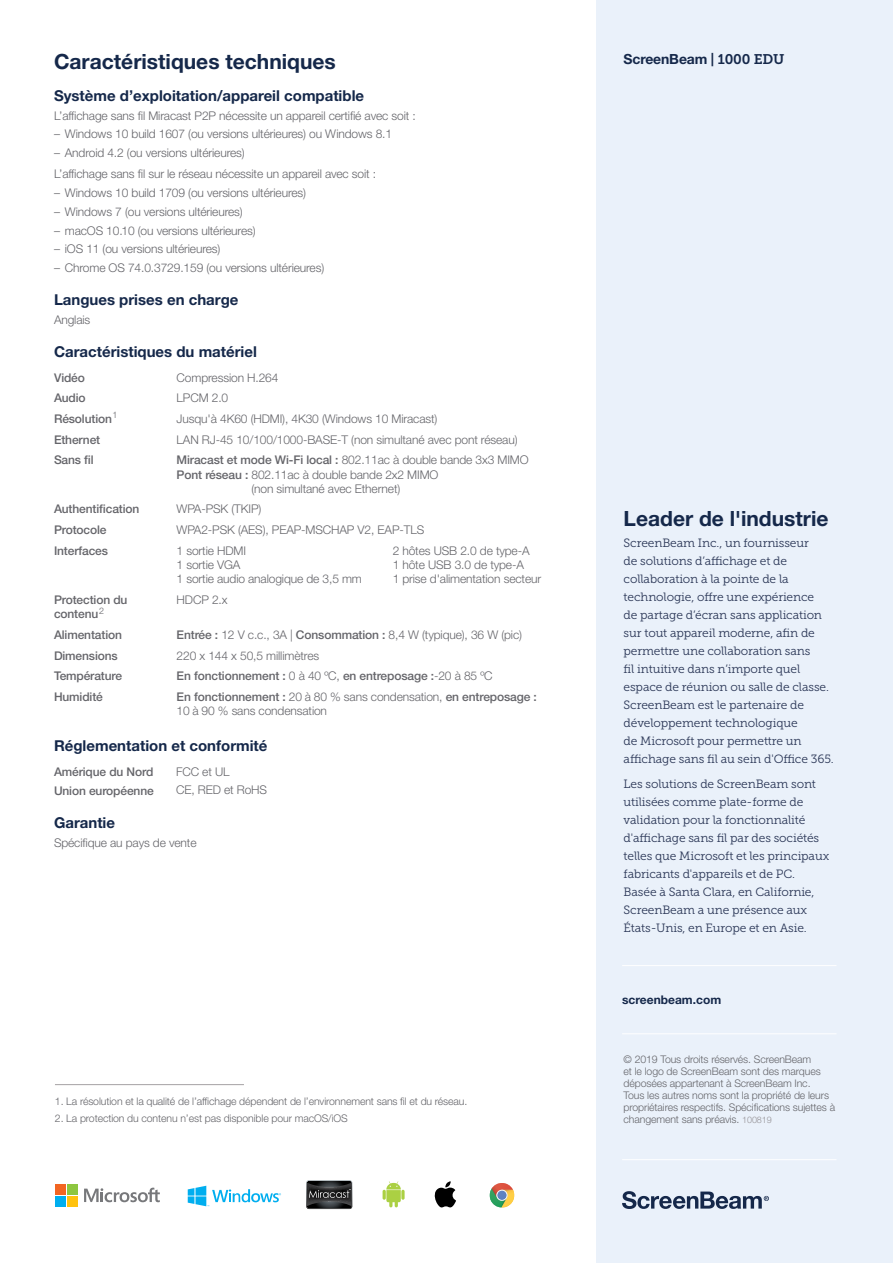
<style>
.page{position:relative;width:893px;height:1263px;background:#fff}
.page>*{position:absolute;margin:0;border:0;box-sizing:border-box;transform-origin:0 0}
.t1{font:700 21px "Helvetica Neue LT Std";color:#15284a}
.t2{font:700 15px "Helvetica Neue LT Std";color:#15284a}
.t3{font:700 13.95px "Helvetica Neue LT Std";letter-spacing:-.01em;color:#15284a}
.t4{font:300 12px/21.1px "Helvetica Neue LT Std";letter-spacing:-.01em;color:#65656a}
.t5{font:12px/18px "Museo Slab 300";letter-spacing:-.01em;color:#293555}
.t6{font:500 12px/14.4px "Helvetica Neue LT Std";letter-spacing:-.01em;color:#65656a}
.t7{font:700 12px "Helvetica Neue LT Std";color:#15284a}
.t8{font:300 10.5px/12px "Helvetica Neue LT Std";letter-spacing:-.01em;color:#65656a}
.s1{font-weight:500}
.s2{font-weight:300}
.s3{font-family:"Museo Slab 700";font-weight:400}
.s4{font-size:9px;color:#969397}
</style>
<div class="page">
<div style="left:595px;top:0;width:298px;height:1263px;background:#eaf1fa"></div>
<hr style="left:622px;top:965px;width:214px;height:1px;background:#fff">
<hr style="left:622px;top:1033px;width:214px;height:1px;background:#fff">
<hr style="left:622px;top:1159px;width:214px;height:1px;background:#fff">
<svg style="left:622px;top:1191px;width:147px;height:18px"></svg>
<svg style="left:188px;top:1186px;width:93px;height:20px"></svg>
<svg style="left:84px;top:1187px;width:76px;height:15px"></svg>
<div style="left:55px;top:1184px;width:11px;height:11px;background:#f26522"></div>
<div style="left:67px;top:1184px;width:10px;height:11px;background:#8dc63f"></div>
<div style="left:55px;top:1196px;width:11px;height:10px;background:#00aeef"></div>
<div style="left:67px;top:1196px;width:10px;height:10px;background:#ffc20e"></div>
<svg style="left:306px;top:1180px;width:46px;height:29px"></svg>
<svg style="left:382px;top:1181px;width:23px;height:27px"></svg>
<svg style="left:435px;top:1181px;width:21px;height:26px"></svg>
<svg style="left:490px;top:1183px;width:25px;height:25px"></svg>
<hr style="left:55px;top:1084px;width:189px;height:1px;background:#a5a1a4">
<h1 class="t1" style="left:54px;top:49px;width:283px">Caractéristiques techniques</h1>
<p class="t2" style="left:54px;top:86px;width:312px">Système d’exploitation/appareil compatible</p>
<p class="t4" style="left:54px;top:105px;width:363px">L’affichage sans fil Miracast P2P nécessite un appareil certifié avec soit :</p>
<p class="t4" style="left:54px;top:123px;width:340px">– Windows 10 build 1607 (ou versions ultérieures) ou Windows 8.1</p>
<p class="t4" style="left:54px;top:142px;width:324px">– Android 4.2 (ou versions ultérieures)<br>L’affichage sans fil sur le réseau nécessite un appareil avec soit :</p>
<p class="t4" style="left:54px;top:182px;width:254px">– Windows 10 build 1709 (ou versions ultérieures)</p>
<p class="t4" style="left:54px;top:201px;width:190px">– Windows 7 (ou versions ultérieures)</p>
<p class="t4" style="left:54px;top:219px;width:203px">– macOS 10.10 (ou versions ultérieures)</p>
<p class="t4" style="left:54px;top:238px;width:168px">– iOS 11 (ou versions ultérieures)</p>
<p class="t4" style="left:54px;top:257px;width:272px">– Chrome OS 74.0.3729.159 (ou versions ultérieures)</p>
<p class="t2" style="left:54px;top:290px;width:186px">Langues prises en charge</p>
<p class="t4" style="left:54px;top:309px;width:38px">Anglais</p>
<p class="t2" style="left:54px;top:342px;width:204px">Caractéristiques du matériel</p>
<p class="t6" style="left:54px;top:370px;width:32px">Vidéo</p>
<p class="t4" style="left:177px;top:367px;width:103px">Compression H.264</p>
<p class="t6" style="left:54px;top:391px;width:33px">Audio</p>
<p class="t4" style="left:177px;top:387px;width:53px">LPCM 2.0</p>
<p class="t6" style="left:54px;top:411px;width:65px">Résolution<sup>1</sup></p>
<p class="t4" style="left:177px;top:408px;width:262px">Jusqu'à 4K60 (HDMI), 4K30 (Windows 10 Miracast)</p>
<p class="t6" style="left:54px;top:432px;width:48px">Ethernet</p>
<p class="t4" style="left:177px;top:428px;width:342px">LAN RJ-45 10/100/1000-BASE-T (non simultané avec pont réseau)</p>
<p class="t6" style="left:54px;top:452px;width:41px">Sans fil</p>
<p class="t4" style="left:177px;top:449px;width:354px"><span class="s1">Miracast et mode Wi-Fi local :</span> 802.11ac à double bande 3x3 MIMO</p>
<p class="t4" style="left:177px;top:463px;width:263px"><span class="s1">Pont réseau :</span> 802.11ac à double bande 2x2 MIMO</p>
<p class="t4" style="left:251px;top:478px;width:150px">(non simultané avec Ethernet)</p>
<p class="t6" style="left:54px;top:502px;width:87px">Authentification</p>
<p class="t4" style="left:177px;top:498px;width:86px">WPA-PSK (TKIP)</p>
<p class="t6" style="left:54px;top:522px;width:54px">Protocole</p>
<p class="t4" style="left:177px;top:519px;width:249px">WPA2-PSK (AES), PEAP-MSCHAP V2, EAP-TLS</p>
<p class="t6" style="left:54px;top:543px;width:56px">Interfaces</p>
<p class="t4" style="left:177px;top:539px;width:71px">1 sortie HDMI</p>
<p class="t4" style="left:393px;top:539px;width:138px">2 hôtes USB 2.0 de type-A</p>
<p class="t4" style="left:177px;top:554px;width:65px">1 sortie VGA</p>
<p class="t4" style="left:393px;top:554px;width:133px">1 hôte USB 3.0 de type-A</p>
<p class="t4" style="left:177px;top:568px;width:187px">1 sortie audio analogique de 3,5 mm</p>
<p class="t4" style="left:393px;top:568px;width:150px">1 prise d'alimentation secteur</p>
<p class="t6" style="left:54px;top:592px;width:75px">Protection du contenu<sup>2</sup></p>
<p class="t4" style="left:177px;top:589px;width:52px">HDCP 2.x</p>
<p class="t6" style="left:54px;top:627px;width:70px">Alimentation</p>
<p class="t4" style="left:177px;top:624px;width:347px"><span class="s1">Entrée :</span> 12 V c.c., 3A | <span class="s1">Consommation :</span> 8,4 W (typique), 36 W (pic)</p>
<p class="t6" style="left:54px;top:648px;width:65px">Dimensions</p>
<p class="t4" style="left:177px;top:644px;width:144px">220 x 144 x 50,5 millimètres</p>
<p class="t6" style="left:54px;top:668px;width:70px">Température</p>
<p class="t6" style="left:177px;top:668px;width:317px">En fonctionnement : <span class="s2">0 à 40 ºC,</span> en entreposage :<span class="s2">-20 à 85 ºC</span></p>
<p class="t6" style="left:54px;top:689px;width:50px">Humidité</p>
<p class="t4" style="left:177px;top:689px;width:362px;line-height:14.4px"><span class="s1">En fonctionnement :</span> 20 à 80 % sans condensation, <span class="s1">en entreposage :<br></span>10 à 90 % sans condensation</p>
<p class="t2" style="left:54px;top:736px;width:215px">Réglementation et conformité</p>
<p class="t6" style="left:54px;top:762px;width:101px;line-height:18.8px">Amérique du Nord<br>Union européenne</p>
<p class="t4" style="left:176px;top:762px;width:93px;line-height:18.8px">FCC et UL<br>CE, RED et RoHS</p>
<p class="t2" style="left:54px;top:813px;width:63px">Garantie</p>
<p class="t4" style="left:54px;top:832px;width:144px">Spécifique au pays de vente</p>
<p class="t8" style="left:55px;top:1095px;width:414px">1. La résolution et la qualité de l’affichage dépendent de l’environnement sans fil et du réseau.</p>
<p class="t8" style="left:55px;top:1112px;width:294px">2. La protection du contenu n’est pas disponible pour macOS/iOS</p>
<p class="t3" style="left:624px;top:51px;width:162px">ScreenBeam <span class="s3">| 1000 EDU</span></p>
<h1 class="t1" style="left:624px;top:505px;width:206px">Leader de l'industrie</h1>
<p class="t5" style="left:624px;top:534px;width:212px">ScreenBeam Inc., un fournisseur<br>de solutions d’affichage et de collaboration à la pointe de la technologie, offre une expérience<br>de partage d’écran sans application sur tout appareil moderne, afin de permettre une collaboration sans<br>fil intuitive dans n’importe quel espace de réunion ou salle de classe.<br>ScreenBeam est le partenaire de développement technologique<br>de Microsoft pour permettre un affichage sans fil au sein d'Office 365.</p>
<p class="t5" style="left:624px;top:775px;width:207px">Les solutions de ScreenBeam sont utilisées comme plate-forme de validation pour la fonctionnalité d'affichage sans fil par des sociétés telles que Microsoft et les principaux fabricants d'appareils et de PC.<br>Basée à Santa Clara, en Californie, ScreenBeam a une présence aux États-Unis, en Europe et en Asie.</p>
<p class="t7" style="left:622px;top:992px;width:101px">screenbeam.com</p>
<p class="t8" style="left:624px;top:1053px;width:213px">© 2019 Tous droits réservés. ScreenBeam<br>et le logo de ScreenBeam sont des marques déposées appartenant à ScreenBeam Inc.<br>Tous les autres noms sont la propriété de leurs propriétaires respectifs. Spécifications sujettes à changement sans préavis. <span class="s4">100819</span></p>
</div>
